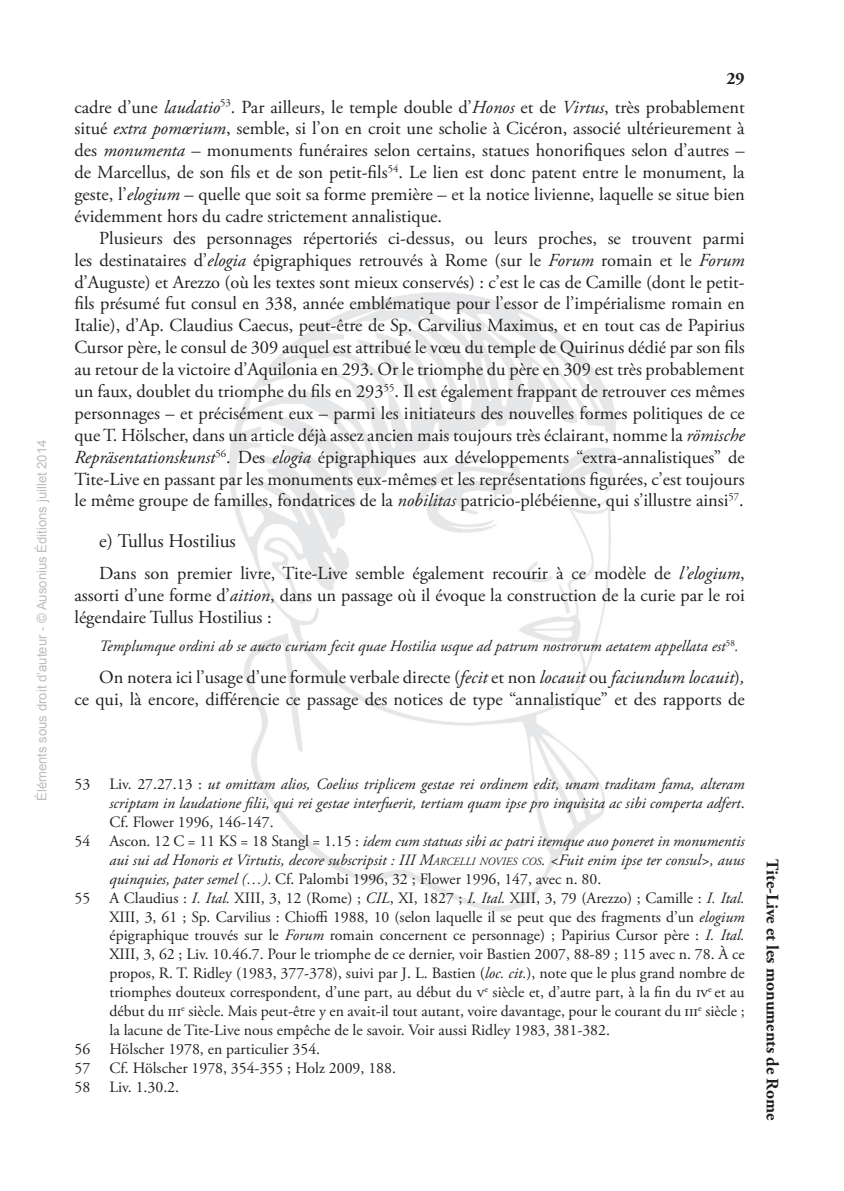
<style>
.page{position:relative;width:844px;height:1191px;background:#fff}
.page>*{position:absolute;margin:0;border:0;box-sizing:border-box;transform-origin:0 0}
.t1{font:19.25px "Adobe Garamond Pro";color:#231f20}
.t2{font:18.38px/21.9px "Adobe Garamond Pro";color:#231f20;text-align:justify}
.t3{font:700 17.5px "Adobe Garamond Pro";color:#231f20}
.t4{font:15.75px "Adobe Garamond Pro";color:#231f20}
.t5{font:italic 15.75px "Adobe Garamond Pro";color:#231f20}
.t6{font:13.12px "Arial";color:#bcbdc0}
.s1{font-style:italic}
.s2{font-style:normal}
.s3{font-style:inherit}
.s4{font-size:11.03px}
</style>
<div class="page">
<img style="left:229px;top:293px;width:387px;height:619px">
<p class="t6" style="left:33px;top:801px;width:363px;rotate:-90deg">Éléments sous droit d’auteur - © Ausonius Éditions juillet 2014</p>
<p class="t3" style="left:726px;top:68px;width:20px">29</p>
<p class="t2" style="left:74px;top:96px;width:671px">cadre d’une <span class="s1">laudatio</span><sup>53</sup>. Par ailleurs, le temple double d’<span class="s1">Honos</span> et de <span class="s1">Virtus</span>, très probablement situé <span class="s1">extra pomœrium</span>, semble, si l’on en croit une scholie à Cicéron, associé ultérieurement à des <span class="s1">monumenta</span> – monuments funéraires selon certains, statues honorifiques selon d’autres – de Marcellus, de son fils et de son petit-fils<sup>54</sup>. Le lien est donc patent entre le monument, la geste, l’<span class="s1">elogium</span> – quelle que soit sa forme première – et la notice livienne, laquelle se situe bien évidemment hors du cadre strictement annalistique.</p>
<p class="t2" style="left:74px;top:228px;width:671px;text-indent:25px">Plusieurs des personnages répertoriés ci-dessus, ou leurs proches, se trouvent parmi les destinataires d’<span class="s1">elogia</span> épigraphiques retrouvés à Rome (sur le <span class="s1">Forum</span> romain et le <span class="s1">Forum </span>d’Auguste) et Arezzo (où les textes sont mieux conservés) : c’est le cas de Camille (dont le petit&shy;fils présumé fut consul en 338, année emblématique pour l’essor de l’impérialisme romain en Italie), d’Ap. Claudius Caecus, peut-être de Sp. Carvilius Maximus, et en tout cas de Papirius Cursor père, le consul de 309 auquel est attribué le vœu du temple de Quirinus dédié par son fils au retour de la victoire d’Aquilonia en 293. Or le triomphe du père en 309 est très probablement un faux, doublet du triomphe du fils en 293<sup>55</sup>. Il est également frappant de retrouver ces mêmes personnages – et précisément eux – parmi les initiateurs des nouvelles formes politiques de ce que T. Hölscher, dans un article déjà assez ancien mais toujours très éclairant, nomme la <span class="s1">römische Repräsentationskunst</span><sup>56</sup>. Des <span class="s1">elogia</span> épigraphiques aux développements “extra-annalistiques” de Tite-Live en passant par les monuments eux-mêmes et les représentations figurées, c’est toujours le même groupe de familles, fondatrices de la <span class="s1">nobilitas</span> patricio-plébéienne, qui s’illustre ainsi<sup>57</sup>.</p>
<p class="t1" style="left:99px;top:529px;width:138px">e) Tullus Hostilius</p>
<p class="t2" style="left:74px;top:563px;width:671px;text-indent:25px">Dans son premier livre, Tite-Live semble également recourir à ce modèle de <span class="s1">l’elogium</span>, assorti d’une forme d’<span class="s1">aition</span>, dans un passage où il évoque la construction de la curie par le roi légendaire Tullus Hostilius :</p>
<p class="t5" style="left:99px;top:637px;width:641px">Templumque ordini ab se aucto curiam fecit quae Hostilia usque ad patrum nostrorum aetatem appellata est<sup>58</sup>.</p>
<p class="t2" style="left:74px;top:667px;width:671px;text-align:right">On notera ici l’usage d’une formule verbale directe (<span class="s1">fecit</span> et non <span class="s1">locauit</span> ou <span class="s1">faciundum locauit</span>)<span class="s1">,<br></span>ce qui, là encore, différencie ce passage des notices de type “annalistique” et des rapports de</p>
<p class="t5" style="left:74px;top:774px;width:671px"><span class="s2">53 Liv. 27.27.13 :</span> ut omittam alios, Coelius triplicem gestae rei ordinem edit, unam traditam fama, alteram</p>
<p class="t5" style="left:109px;top:793px;width:636px">scriptam in laudatione filii, qui rei gestae interfuerit, tertiam quam ipse pro inquisita ac sibi comperta adfert<span class="s2">.</span></p>
<p class="t4" style="left:109px;top:812px;width:166px">Cf. Flower 1996, 146-147.</p>
<p class="t5" style="left:74px;top:831px;width:671px"><span class="s2">54 Ascon. 12 C = 11 KS = 18 Stangl = 1.15 :</span> idem cum statuas sibi ac patri itemque auo poneret in monumentis</p>
<p class="t5" style="left:109px;top:850px;width:636px">aui sui ad Honoris et Virtutis, decore subscripsit : III <span class="s3">M</span><span class="s4">ARCELLI NOVIES COS</span>. &lt;Fuit enim ipse ter consul&gt;, auus</p>
<p class="t4" style="left:109px;top:869px;width:493px"><span class="s1">quinquies, pater semel (…)</span>. Cf. Palombi 1996, 32 ; Flower 1996, 147, avec n. 80.</p>
<p class="t4" style="left:74px;top:888px;width:671px">55 A Claudius : <span class="s1">I. Ital.</span> XIII, 3, 12 (Rome) ; <span class="s1">CIL</span>, XI, 1827 ; <span class="s1">I. Ital.</span> XIII, 3, 79 (Arezzo) ; Camille : <span class="s1">I. Ital.</span></p>
<p class="t4" style="left:109px;top:907px;width:636px">XIII, 3, 61 ; Sp. Carvilius : Chioffi 1988, 10 (selon laquelle il se peut que des fragments d’un <span class="s1">elogium</span></p>
<p class="t4" style="left:109px;top:926px;width:636px">épigraphique trouvés sur le <span class="s1">Forum</span> romain concernent ce personnage) ; Papirius Cursor père : <span class="s1">I. Ital.</span></p>
<p class="t4" style="left:109px;top:945px;width:636px">XIII, 3, 62 ; Liv. 10.46.7. Pour le triomphe de ce dernier, voir Bastien 2007, 88-89 ; 115 avec n. 78. À ce</p>
<p class="t4" style="left:109px;top:963px;width:636px">propos, R. T. Ridley (1983, 377-378), suivi par J. L. Bastien (<span class="s1">loc. cit.</span>), note que le plus grand nombre de</p>
<p class="t4" style="left:109px;top:982px;width:636px">triomphes douteux correspondent, d’une part, au début du v<sup>e</sup> siècle et, d’autre part, à la fin du iv<sup>e</sup> et au</p>
<p class="t4" style="left:109px;top:1001px;width:636px">début du iii<sup>e</sup> siècle. Mais peut-être y en avait-il tout autant, voire davantage, pour le courant du iii<sup>e</sup> siècle ;</p>
<p class="t4" style="left:109px;top:1020px;width:502px">la lacune de Tite-Live nous empêche de le savoir. Voir aussi Ridley 1983, 381-382.</p>
<p class="t4" style="left:74px;top:1039px;width:247px">56 Hölscher 1978, en particulier 354.</p>
<p class="t4" style="left:74px;top:1058px;width:323px">57 Cf. Hölscher 1978, 354-355 ; Holz 2009, 188.</p>
<p class="t4" style="left:74px;top:1077px;width:106px">58 Liv. 1.30.2.</p>
<p class="t3" style="left:782px;top:859px;width:262px;rotate:90deg">Tite-Live et les monuments de Rome</p>
</div>
